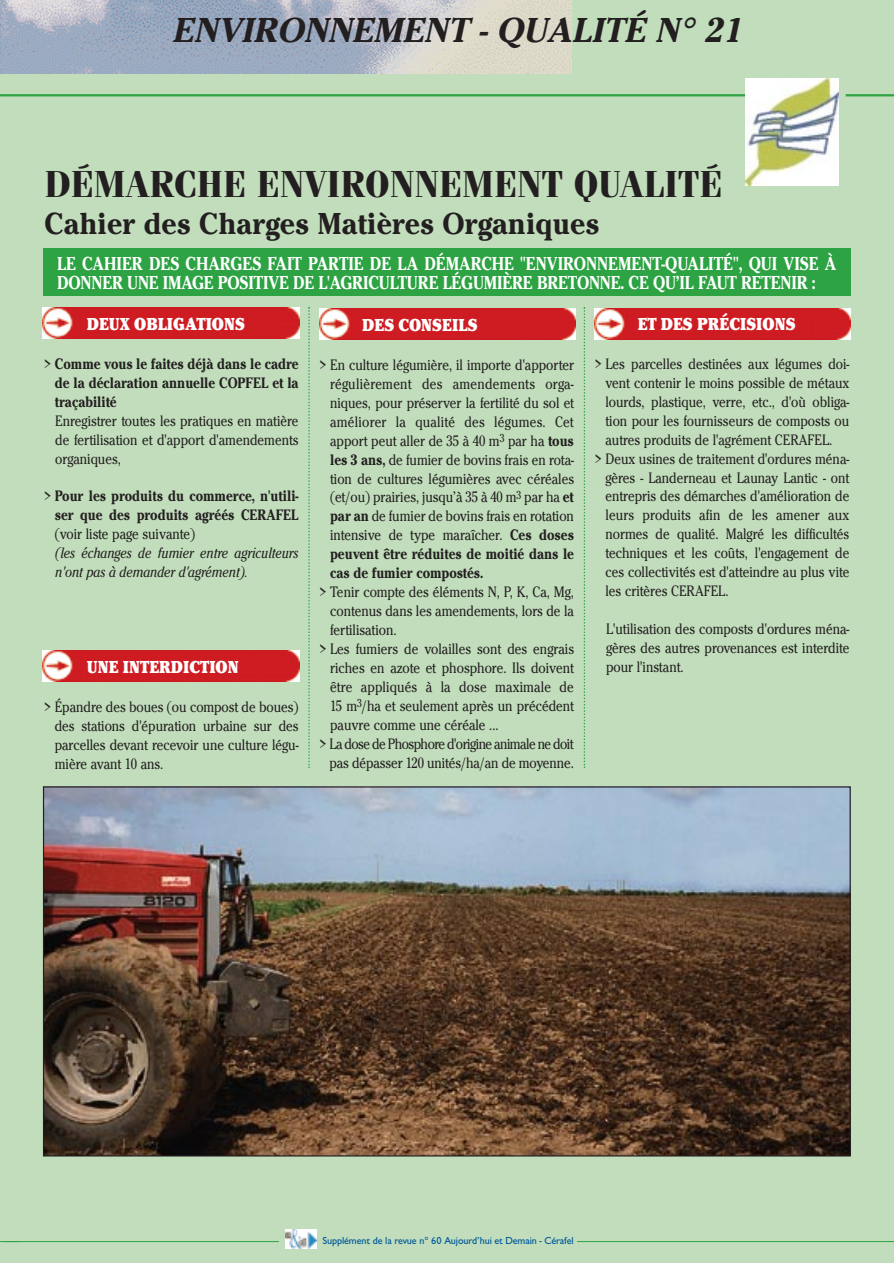
<style>
.page{position:relative;width:894px;height:1263px;background:#c1ddbb}
.page>*{position:absolute;margin:0;border:0;box-sizing:border-box;transform-origin:0 0}
.t1{font:700 39px "Fenice Itc T";color:#231f20}
.t2{font:italic 700 36px "Cheltenham Itc T";color:#231f20}
.t3{font:700 31.5px "Cheltenham Itc T";color:#231f20;scale:.95 1}
.t4{font:700 19.5px/19.5px "Cheltenham Itc T";letter-spacing:-.01em;color:#fff;scale:.85 1}
.t5{font:900 18px "Cheltenham Itc T";color:#fff;scale:.85 1}
.t6{font:15.75px/19px "Cheltenham Itc T";color:#231f20;text-align:justify;scale:.85 1}
.t7{font:700 15.75px/18.9px "Cheltenham Itc T";color:#231f20;text-align:justify;scale:.85 1}
.t8{font:italic 15.75px/18.9px "Cheltenham Itc T";color:#231f20;scale:.85 1}
.t9{font:15.75px "Cheltenham Itc T";letter-spacing:-.04em;color:#231f20;scale:.85 1}
.t10{font:500 10.5px "Giltus T";letter-spacing:-.01em;color:#00599a}
.s1{font-weight:400}
.s2{font-weight:700}
</style>
<div class="page">
<hr style="left:0;top:94px;width:783px;height:2px;background:#2da343">
<hr style="left:846px;top:94px;width:48px;height:2px;background:#2da343">
<img style="left:746px;top:79px;width:93px;height:106px">
<hr style="left:4px;top:1241px;width:890px;height:1px;background:#2da343">
<img style="left:0;top:0;width:572px;height:74px">
<div style="left:280px;top:1225px;width:40px;height:30px;background:#c1ddbb"></div>
<img style="left:285px;top:1229px;width:32px;height:20px">
<div style="left:319px;top:1232px;width:258px;height:25px;background:#c1ddbb"></div>
<svg style="left:308px;top:307px;width:2px;height:461px"></svg>
<img style="left:43px;top:308px;width:256px;height:31px">
<img style="left:319px;top:308px;width:256px;height:31px">
<img style="left:595px;top:308px;width:256px;height:31px">
<img style="left:43px;top:651px;width:256px;height:31px">
<svg style="left:584px;top:307px;width:1px;height:461px"></svg>
<img style="left:45px;top:788px;width:804px;height:367px">
<div style="left:43px;top:248px;width:808px;height:48px;background:#2da343"></div>
<h2 class="t2" style="left:172px;top:17px;width:578px">ENVIRONNEMENT - QUALITÉ N° 21</h2>
<h1 class="t1" style="left:44px;top:169px;width:679px">DÉMARCHE ENVIRONNEMENT QUALITÉ</h1>
<h3 class="t3" style="left:44px;top:211px;width:586px">Cahier des Charges Matières Organiques</h3>
<p class="t4" style="left:57px;top:255px;width:918px">LE CAHIER DES CHARGES FAIT PARTIE DE LA DÉMARCHE "ENVIRONNEMENT-QUALITÉ", QUI VISE À<br>DONNER UNE IMAGE POSITIVE DE L'AGRICULTURE LÉGUMIÈRE BRETONNE. CE QU’IL FAUT RETENIR :</p>
<p class="t5" style="left:87px;top:317px;width:188px">DEUX OBLIGATIONS</p>
<p class="t7" style="left:55px;top:355px;width:289px;text-indent:-10px"><span class="s1">&gt;</span> Comme vous le faites déjà dans le cadre de la déclaration annuelle COPFEL et la traçabilité</p>
<p class="t6" style="left:55px;top:413px;width:288px">Enregistrer toutes les pratiques en matière de fertilisation et d'apport d'amendements organiques,</p>
<p class="t7" style="left:44px;top:488px;width:301px;text-align:right"><span class="s1">&gt;</span> Pour les produits du commerce, n'utili&shy;ser que des produits agréés CERAFEL</p>
<p class="t6" style="left:55px;top:526px;width:167px">(voir liste page suivante)</p>
<p class="t8" style="left:55px;top:545px;width:288px">(les échanges de fumier entre agriculteurs n'ont pas à demander d'agrément).</p>
<p class="t5" style="left:87px;top:660px;width:180px">UNE INTERDICTION</p>
<p class="t6" style="left:55px;top:699px;width:288px;text-indent:-10px">&gt; Épandre des boues (ou compost de boues) des stations d'épuration urbaine sur des parcelles devant recevoir une culture légu&shy;mière avant 10 ans.</p>
<p class="t5" style="left:362px;top:318px;width:137px">DES CONSEILS</p>
<p class="t6" style="left:330px;top:356px;width:289px;text-indent:-10px">&gt; En culture légumière, il importe d'apporter régulièrement des amendements orga&shy;niques, pour préserver la fertilité du sol et améliorer la qualité des légumes. Cet apport peut aller de 35 à 40 m<sup>3</sup> par ha <span class="s2">tous les 3 ans,</span> de fumier de bovins frais en rota&shy;tion de cultures légumières avec céréales (et/ou) prairies, jusqu’à 35 à 40 m<sup>3</sup> par ha <span class="s2">et par an</span> de fumier de bovins frais en rotation intensive de type maraîcher. <span class="s2">Ces doses peuvent être réduites de moitié dans le cas de fumier compostés.</span></p>
<p class="t6" style="left:320px;top:584px;width:301px">&gt; Tenir compte des éléments N, P, K, Ca, Mg,</p>
<p class="t6" style="left:330px;top:603px;width:288px">contenus dans les amendements, lors de la</p>
<p class="t6" style="left:330px;top:622px;width:80px">fertilisation.</p>
<p class="t6" style="left:320px;top:641px;width:301px">&gt; Les fumiers de volailles sont des engrais</p>
<p class="t6" style="left:330px;top:660px;width:288px">riches en azote et phosphore. Ils doivent</p>
<p class="t6" style="left:330px;top:679px;width:288px">être appliqués à la dose maximale de</p>
<p class="t6" style="left:330px;top:698px;width:288px">15 m<sup>3</sup>/ha et seulement après un précédent</p>
<p class="t6" style="left:330px;top:717px;width:200px">pauvre comme une céréale ...</p>
<p class="t9" style="left:320px;top:738px;width:300px">&gt; La dose de Phosphore d'origine animale ne doit</p>
<p class="t6" style="left:330px;top:755px;width:289px">pas dépasser 120 unités/ha/an de moyenne.</p>
<p class="t5" style="left:638px;top:317px;width:187px">ET DES PRÉCISIONS</p>
<p class="t6" style="left:595px;top:356px;width:301px">&gt; Les parcelles destinées aux légumes doi-</p>
<p class="t6" style="left:606px;top:375px;width:288px">vent contenir le moins possible de métaux</p>
<p class="t6" style="left:606px;top:394px;width:288px">lourds, plastique, verre, etc., d'où obliga-</p>
<p class="t6" style="left:606px;top:413px;width:288px">tion pour les fournisseurs de composts ou</p>
<p class="t6" style="left:606px;top:431px;width:269px">autres produits de l'agrément CERAFEL.</p>
<p class="t6" style="left:595px;top:450px;width:300px">&gt; Deux usines de traitement d'ordures ména-</p>
<p class="t6" style="left:606px;top:469px;width:288px">gères - Landerneau et Launay Lantic - ont</p>
<p class="t6" style="left:606px;top:488px;width:288px">entrepris des démarches d'amélioration de</p>
<p class="t6" style="left:606px;top:507px;width:288px">leurs produits afin de les amener aux</p>
<p class="t6" style="left:606px;top:526px;width:288px">normes de qualité. Malgré les difficultés</p>
<p class="t6" style="left:606px;top:545px;width:288px">techniques et les coûts, l'engagement de</p>
<p class="t6" style="left:606px;top:564px;width:288px">ces collectivités est d'atteindre au plus vite</p>
<p class="t6" style="left:606px;top:583px;width:146px">les critères CERAFEL.</p>
<p class="t6" style="left:606px;top:621px;width:288px">L'utilisation des composts d'ordures ména&shy;gères des autres provenances est interdite pour l'instant.</p>
<p class="t10" style="left:322px;top:1236px;width:253px">Supplément de la revue n° 60 Aujourd’hui et Demain - Cérafel</p>
</div>
